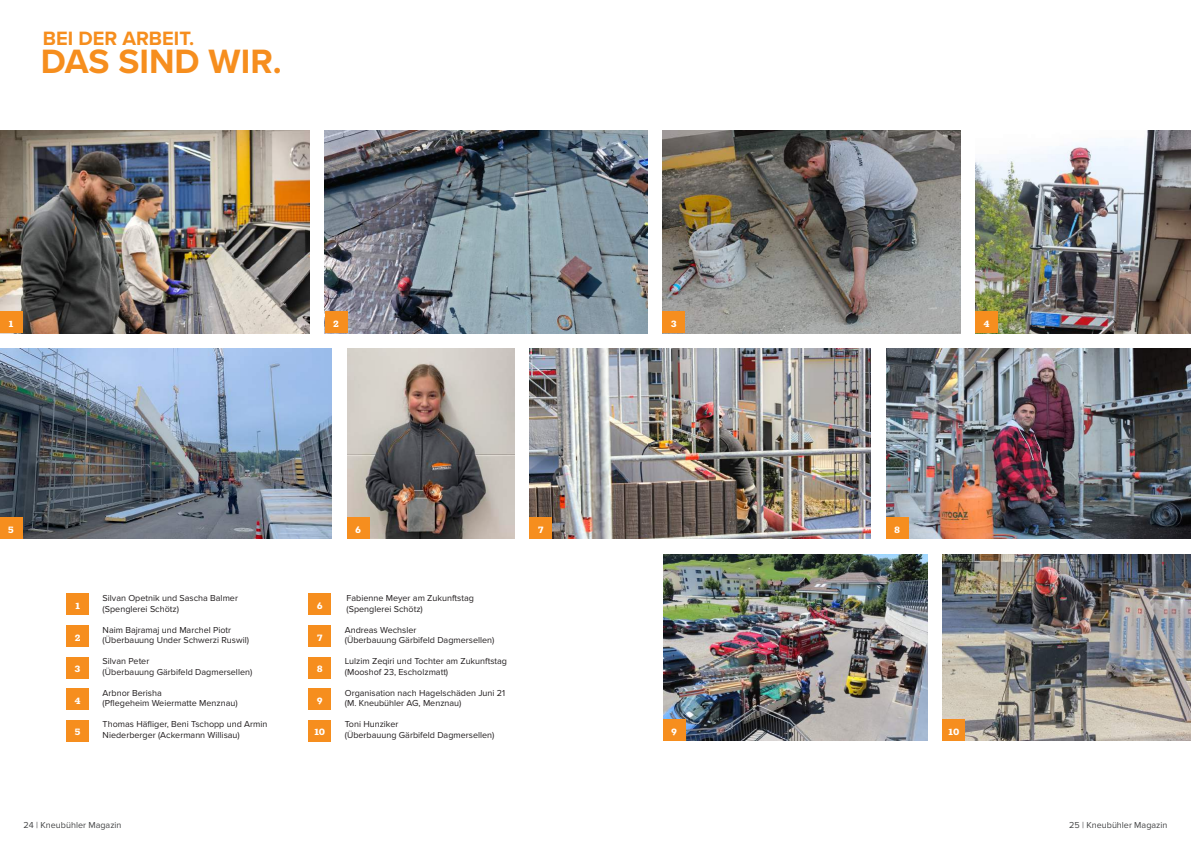
<style>
.page{position:relative;width:1191px;height:842px;background:#fff}
.page>*{position:absolute;margin:0;border:0;box-sizing:border-box;transform-origin:0 0}
.t1{font:700 35px "Proxima Nova";color:#f68e1e}
.t2{font:700 20px "Proxima Nova";color:#f68e1e}
.t3{font:800 11px "Rokkitt";color:#fff}
.t4{font:9px/10.8px "Proxima Nova";color:#231f20}
.t5{font:9px "Proxima Nova";color:#454647}
</style>
<div class="page">
<div style="left:67px;top:594px;width:22px;height:21px;background:#f68e1e"></div>
<div style="left:67px;top:625px;width:22px;height:22px;background:#f68e1e"></div>
<div style="left:67px;top:657px;width:22px;height:21px;background:#f68e1e"></div>
<div style="left:67px;top:688px;width:22px;height:22px;background:#f68e1e"></div>
<div style="left:67px;top:720px;width:22px;height:21px;background:#f68e1e"></div>
<div style="left:309px;top:594px;width:22px;height:21px;background:#f68e1e"></div>
<div style="left:309px;top:625px;width:22px;height:22px;background:#f68e1e"></div>
<div style="left:309px;top:657px;width:22px;height:21px;background:#f68e1e"></div>
<div style="left:309px;top:688px;width:22px;height:22px;background:#f68e1e"></div>
<div style="left:309px;top:720px;width:22px;height:21px;background:#f68e1e"></div>
<img style="left:325px;top:130px;width:322px;height:203px">
<div style="left:325px;top:312px;width:22px;height:21px;background:#f68e1e"></div>
<img style="left:347px;top:349px;width:167px;height:190px">
<div style="left:347px;top:517px;width:22px;height:22px;background:#f68e1e"></div>
<img style="left:663px;top:130px;width:297px;height:203px">
<div style="left:663px;top:312px;width:22px;height:21px;background:#f68e1e"></div>
<img style="left:975px;top:130px;width:216px;height:203px">
<div style="left:975px;top:312px;width:22px;height:21px;background:#f68e1e"></div>
<img style="left:886px;top:349px;width:305px;height:190px">
<div style="left:886px;top:517px;width:22px;height:22px;background:#f68e1e"></div>
<img style="left:663px;top:554px;width:264px;height:187px">
<div style="left:663px;top:719px;width:22px;height:22px;background:#f68e1e"></div>
<img style="left:943px;top:554px;width:248px;height:187px">
<div style="left:943px;top:719px;width:22px;height:22px;background:#f68e1e"></div>
<img style="left:0;top:130px;width:309px;height:203px">
<div style="left:0;top:312px;width:22px;height:21px;background:#f68e1e"></div>
<img style="left:530px;top:349px;width:340px;height:190px">
<div style="left:530px;top:517px;width:22px;height:22px;background:#f68e1e"></div>
<img style="left:0;top:349px;width:331px;height:190px">
<div style="left:0;top:517px;width:22px;height:22px;background:#f68e1e"></div>
<h2 class="t2" style="left:43px;top:23px;width:153px">BEI DER ARBEIT.</h2>
<h1 class="t1" style="left:41px;top:36px;width:242px">DAS SIND WIR.</h1>
<p class="t3" style="left:9px;top:315px;width:6px">1</p>
<p class="t3" style="left:333px;top:315px;width:7px">2</p>
<p class="t3" style="left:671px;top:315px;width:8px">3</p>
<p class="t3" style="left:983px;top:315px;width:8px">4</p>
<p class="t3" style="left:8px;top:521px;width:8px">5</p>
<p class="t3" style="left:75px;top:597px;width:6px">1</p>
<p class="t3" style="left:75px;top:629px;width:7px">2</p>
<p class="t3" style="left:75px;top:660px;width:8px">3</p>
<p class="t3" style="left:75px;top:692px;width:8px">4</p>
<p class="t3" style="left:75px;top:723px;width:8px">5</p>
<p class="t4" style="left:103px;top:593px;width:137px">Silvan Opetnik und Sascha Balmer (Spenglerei Schötz)</p>
<p class="t4" style="left:103px;top:624px;width:148px">Naim Bajramaj und Marchel Piotr (Überbauung Under Schwerzi Ruswil)</p>
<p class="t4" style="left:103px;top:656px;width:151px">Silvan Peter<br>(Überbauung Gärbifeld Dagmersellen)</p>
<p class="t4" style="left:103px;top:687px;width:136px">Arbnor Berisha<br>(Pflegeheim Weiermatte Menznau)</p>
<p class="t4" style="left:103px;top:719px;width:166px">Thomas Häfliger, Beni Tschopp und Armin<br>Niederberger (Ackermann Willisau)</p>
<p class="t3" style="left:355px;top:521px;width:7px">6</p>
<p class="t3" style="left:317px;top:597px;width:7px">6</p>
<p class="t3" style="left:317px;top:629px;width:7px">7</p>
<p class="t3" style="left:317px;top:660px;width:8px">8</p>
<p class="t3" style="left:317px;top:692px;width:7px">9</p>
<p class="t3" style="left:314px;top:723px;width:12px">10</p>
<p class="t4" style="left:346px;top:593px;width:129px">Fabienne Meyer am Zukunftstag (Spenglerei Schötz)</p>
<p class="t4" style="left:345px;top:624px;width:151px">Andreas Wechsler<br>(Überbauung Gärbifeld Dagmersellen)</p>
<p class="t4" style="left:345px;top:656px;width:164px">Lulzim Zeqiri und Tochter am Zukunftstag (Mooshof 23, Escholzmatt)</p>
<p class="t4" style="left:345px;top:687px;width:162px">Organisation nach Hagelschäden Juni 21 (M. Kneubühler AG, Menznau)</p>
<p class="t4" style="left:345px;top:719px;width:151px">Toni Hunziker<br>(Überbauung Gärbifeld Dagmersellen)</p>
<p class="t3" style="left:538px;top:521px;width:7px">7</p>
<p class="t3" style="left:894px;top:521px;width:8px">8</p>
<p class="t3" style="left:671px;top:723px;width:7px">9</p>
<p class="t3" style="left:948px;top:723px;width:12px">10</p>
<p class="t5" style="left:24px;top:820px;width:99px">24 | Kneubühler Magazin</p>
<p class="t5" style="left:1069px;top:820px;width:100px">25 | Kneubühler Magazin</p>
</div>
